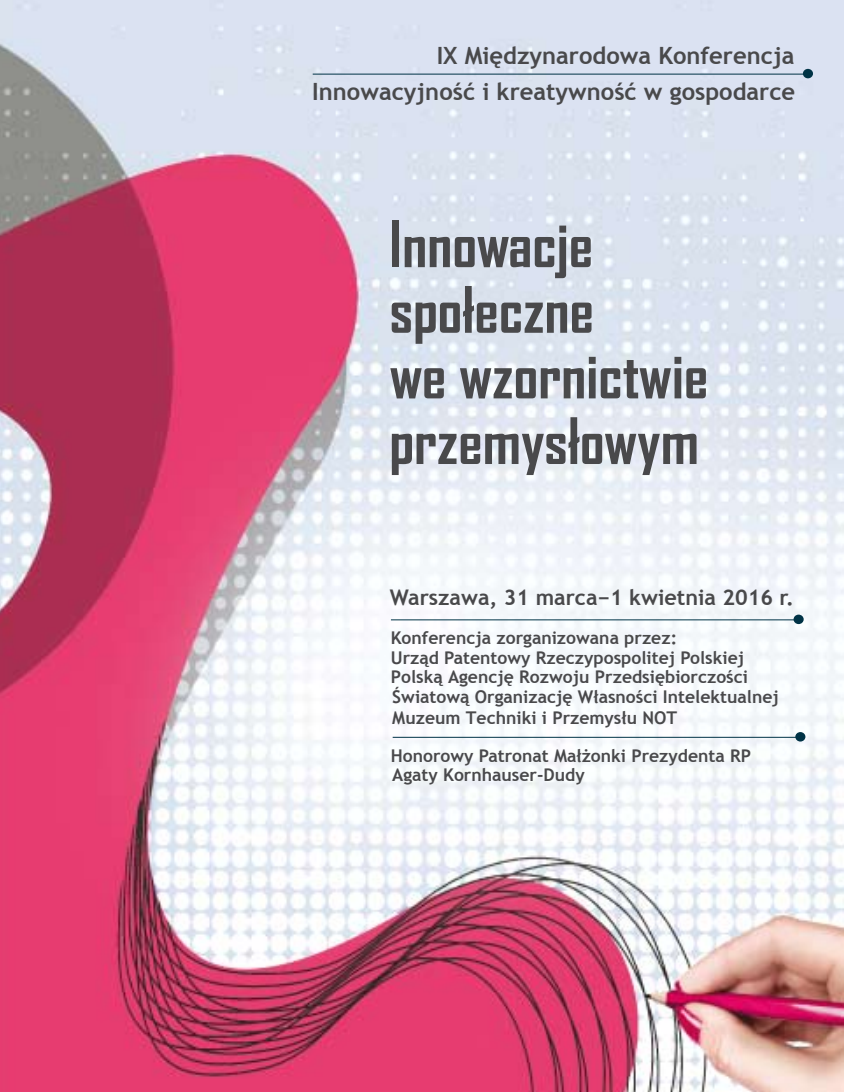
<style>
.page{position:relative;width:844px;height:1092px;background:#fff}
.page>*{position:absolute;margin:0;border:0;box-sizing:border-box;transform-origin:0 0}
.t1{font:700 61.25px/65.6px "Agency FB";color:#49494b}
.t2{font:700 23.8px "Trebuchet MS";color:#49494b}
.t3{font:700 21.53px "Trebuchet MS";color:#49494b}
.t4{font:700 17.5px/19.9px "Trebuchet MS";color:#49494b}
</style>
<div class="page">
<img style="left:0;top:0;width:843px;height:1091px">
<div style="left:802px;top:69px;width:10px;height:9px;background:#003346;border-radius:50%"></div>
<hr style="left:312px;top:74px;width:494px;height:1px;background:#003346">
<svg style="left:793px;top:614px;width:10px;height:10px"></svg>
<hr style="left:391px;top:619px;width:405px;height:1px;background:#003346">
<div style="left:795px;top:732px;width:10px;height:9px;background:#003346;border-radius:50%"></div>
<hr style="left:392px;top:737px;width:406px;height:1px;background:#003346">
<h2 class="t2" style="left:436px;top:41px;width:359px">IX Międzynarodowa Konferencja</h2>
<h2 class="t2" style="left:312px;top:77px;width:484px">Innowacyjność i kreatywność w gospodarce</h2>
<h1 class="t1" style="left:389px;top:210px;width:320px">Innowacje społeczne<br>we wzornictwie przemysłowym</h1>
<p class="t3" style="left:390px;top:584px;width:405px">Warszawa, 31 marca−1 kwietnia 2016 r.</p>
<p class="t4" style="left:390px;top:627px;width:288px">Konferencja zorganizowana przez:</p>
<p class="t4" style="left:390px;top:647px;width:389px">Urząd Patentowy Rzeczypospolitej Polskiej Polską Agencję Rozwoju Przedsiębiorczości Światową Organizację Własności Intelektualnej Muzeum Techniki i Przemysłu NOT</p>
<p class="t4" style="left:390px;top:745px;width:362px">Honorowy Patronat Małżonki Prezydenta RP</p>
<p class="t4" style="left:392px;top:765px;width:194px">Agaty Kornhauser-Dudy</p>
</div>
